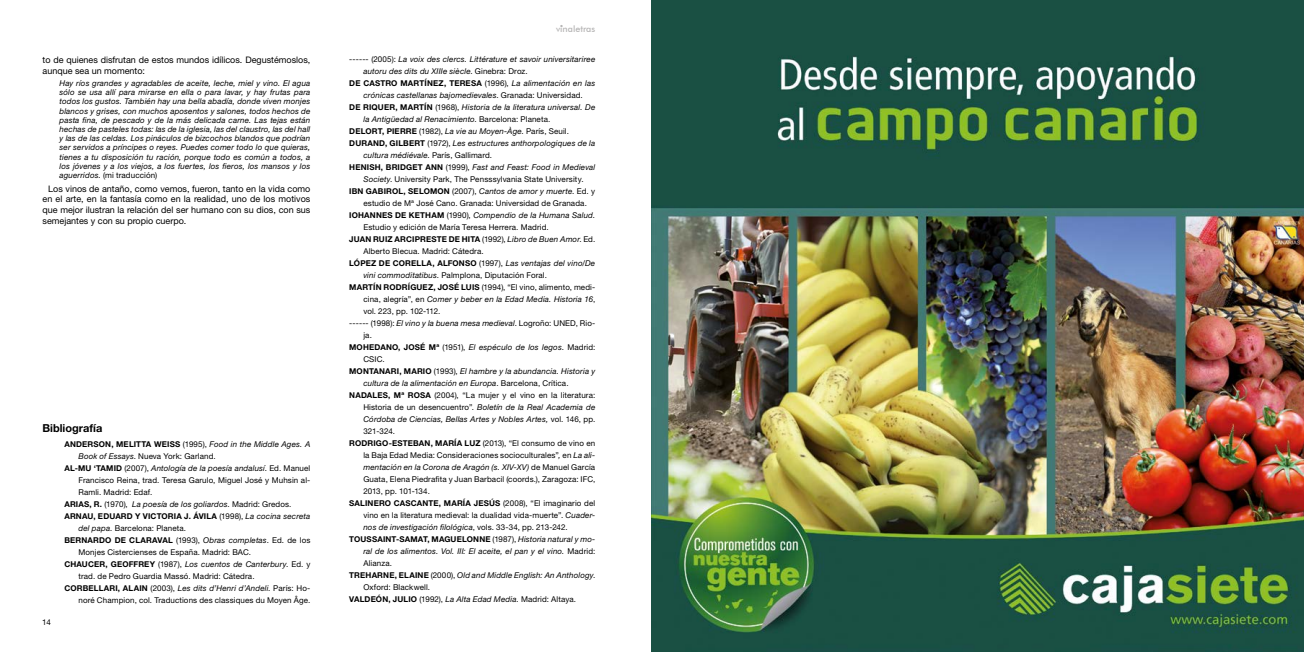
<style>
.page{position:relative;width:1304px;height:652px;background:#fff}
.page>*{position:absolute;margin:0;border:0;box-sizing:border-box;transform-origin:0 0}
.t1{font:700 11px "Helvetica Neue LT Std";color:#000}
.t2{font:9px/10.8px "Helvetica Neue LT Std";color:#000}
.t3{font:500 8.9px "Futura BT";color:#b7b6b6}
.t4{font:italic 8px/9.2px "Helvetica Neue LT Std";letter-spacing:.02em;color:#000;text-align:justify}
.t5{font:8px "Helvetica Neue LT Std";letter-spacing:.015em;color:#000}
.t6{font:700 8px "Helvetica Neue LT Std";letter-spacing:.02em;color:#000}
.t7{font:8px "Helvetica Neue LT Std";letter-spacing:-.015em;color:#000}
.s1{font-style:normal}
.s2{font-weight:400}
.s3{font-weight:400;font-style:italic}
.s4{font-style:italic}
.s5{font-weight:700;font-style:normal}
.s6{font-weight:700}
</style>
<div class="page">
<img style="left:652px;top:0;width:652px;height:652px">
<p class="t2" style="left:43px;top:54px;width:269px">to de quienes disfrutan de estos mundos idílicos. Degustémoslos, aunque sea un momento:</p>
<p class="t4" style="left:60px;top:78px;width:252px">Hay ríos grandes y agradables de aceite, leche, miel y vino. El agua sólo se usa allí para mirarse en ella o para lavar, y hay frutas para todos los gustos. También hay una bella abadía, donde viven monjes blancos y grises, con muchos aposentos y salones, todos hechos de pasta fina, de pescado y de la más delicada carne. Las tejas están hechas de pasteles todas: las de la iglesia, las del claustro, las del hall y las de las celdas. Los pináculos de bizcochos blandos que podrían ser servidos a príncipes o reyes. Puedes comer todo lo que quieras, tienes a tu disposición tu ración, porque todo es común a todos, a los jóvenes y a los viejos, a los fuertes, los fieros, los mansos y los aguerridos. <span class="s1">(mi traducción)</span></p>
<p class="t2" style="left:43px;top:183px;width:269px;text-align:justify;text-indent:6px">Los vinos de antaño, como vemos, fueron, tanto en la vida como en el arte, en la fantasía como en la realidad, uno de los motivos que mejor ilustran la relación del ser humano con su dios, con sus semejantes y con su propio cuerpo.</p>
<h1 class="t1" style="left:43px;top:421px;width:61px">Bibliografía</h1>
<p class="t6" style="left:64px;top:439px;width:248px">ANDERSON, MELITTA WEISS <span class="s2">(1995),</span> <span class="s3">Food in the Middle Ages. A</span></p>
<p class="t5" style="left:79px;top:451px;width:139px"><span class="s4">Book of Essays</span>. Nueva York: Garland.</p>
<p class="t4" style="left:64px;top:463px;width:248px"><span class="s5">AL-MU ‘TAMID</span> <span class="s1">(2007),</span> Antología de la poesía andalusí<span class="s1">. Ed. Manuel</span></p>
<p class="t5" style="left:79px;top:475px;width:233px">Francisco Reina, trad. Teresa Garulo, Miguel José y Muhsin al-</p>
<p class="t5" style="left:79px;top:487px;width:75px">Ramli. Madrid: Edaf.</p>
<p class="t5" style="left:64px;top:499px;width:229px"><span class="s6">ARIAS, R.</span> (1970), <span class="s4">La poesía de los goliardos</span>. Madrid: Gredos.</p>
<p class="t6" style="left:64px;top:511px;width:248px">ARNAU, EDUARD Y VICTORIA J. ÁVILA <span class="s2">(1998),</span> <span class="s3">La cocina secreta</span></p>
<p class="t5" style="left:79px;top:523px;width:109px"><span class="s4">del papa.</span> Barcelona: Planeta.</p>
<p class="t6" style="left:64px;top:535px;width:248px">BERNARDO DE CLARAVAL <span class="s2">(1993),</span> <span class="s3">Obras completas</span><span class="s2">. Ed. de los</span></p>
<p class="t5" style="left:79px;top:547px;width:174px">Monjes Cistercienses de España. Madrid: BAC.</p>
<p class="t4" style="left:64px;top:559px;width:248px"><span class="s5">CHAUCER, GEOFFREY</span> <span class="s1">(1987),</span> Los cuentos de Canterbury<span class="s1">. Ed. y</span></p>
<p class="t5" style="left:79px;top:571px;width:178px">trad. de Pedro Guardia Massó. Madrid: Cátedra.</p>
<p class="t4" style="left:64px;top:583px;width:248px"><span class="s5">CORBELLARI, ALAIN</span> <span class="s1">(2003),</span> Les dits d’Henri d’Andeli<span class="s1">. París: Ho-</span></p>
<p class="t5" style="left:79px;top:595px;width:233px">noré Champion, col. Traductions des classiques du Moyen Âge.</p>
<p class="t5" style="left:42px;top:617px;width:10px">14</p>
<p class="t3" style="left:556px;top:24px;width:41px">vinaletras</p>
<p class="t4" style="left:349px;top:55px;width:248px"><span class="s1">------ (2005):</span> La voix des clercs. Littérature et savoir universitariree</p>
<p class="t4" style="left:363px;top:67px;width:166px">autoru des dits du XIIIe siècle<span class="s1">. Ginebra: Droz.</span></p>
<p class="t6" style="left:349px;top:79px;width:248px">DE CASTRO MARTÍNEZ, TERESA <span class="s2">(1996),</span> <span class="s3">La alimentación en las</span></p>
<p class="t4" style="left:363px;top:91px;width:221px">crónicas castellanas bajomedievales<span class="s1">. Granada: Universidad.</span></p>
<p class="t4" style="left:349px;top:103px;width:248px"><span class="s5">DE RIQUER, MARTÍN</span> <span class="s1">(1968),</span> Historia de la literatura universal. De</p>
<p class="t4" style="left:363px;top:115px;width:188px">la Antigüedad al Renacimiento<span class="s1">. Barcelona: Planeta.</span></p>
<p class="t5" style="left:349px;top:127px;width:221px"><span class="s6">DELORT, PIERRE</span> (1982), <span class="s4">La vie au Moyen-Àge</span>. París, Seuil.</p>
<p class="t4" style="left:349px;top:139px;width:248px"><span class="s5">DURAND, GILBERT</span> <span class="s1">(1972),</span> Les estructures anthorpologiques de la</p>
<p class="t5" style="left:363px;top:151px;width:130px"><span class="s4">cultura médiévale</span>. París, Gallimard.</p>
<p class="t4" style="left:349px;top:163px;width:248px"><span class="s5">HENISH, BRIDGET ANN</span> <span class="s1">(1999),</span> Fast and Feast: Food in Medieval</p>
<p class="t5" style="left:363px;top:175px;width:222px"><span class="s4">Society</span>. University Park, The Pensssylvania State University.</p>
<p class="t4" style="left:349px;top:187px;width:248px"><span class="s5">IBN GABIROL, SELOMON</span> <span class="s1">(2007),</span> Cantos de amor y muerte<span class="s1">. Ed. y</span></p>
<p class="t5" style="left:363px;top:199px;width:225px">estudio de Mª José Cano. Granada: Universidad de Granada.</p>
<p class="t4" style="left:349px;top:211px;width:248px"><span class="s5">IOHANNES DE KETHAM</span> <span class="s1">(1990),</span> Compendio de la Humana Salud.</p>
<p class="t5" style="left:363px;top:223px;width:187px">Estudio y edición de María Teresa Herrera. Madrid.</p>
<p class="t6" style="left:349px;top:235px;width:248px">JUAN RUIZ ARCIPRESTE DE HITA <span class="s2">(1992),</span> <span class="s3">Libro de Buen Amor</span><span class="s2">. Ed.</span></p>
<p class="t5" style="left:363px;top:247px;width:122px">Alberto Blecua. Madrid: Cátedra.</p>
<p class="t6" style="left:349px;top:259px;width:248px">LÓPEZ DE CORELLA, ALFONSO <span class="s2">(1997),</span> <span class="s3">Las ventajas del vino/De</span></p>
<p class="t5" style="left:363px;top:271px;width:185px"><span class="s4">vini commoditatibus</span>. Palmplona, Diputación Foral.</p>
<p class="t5" style="left:349px;top:283px;width:248px"><span class="s6">MARTÍN RODRÍGUEZ, JOSÉ LUIS</span> (1994), “El vino, alimento, medi-</p>
<p class="t4" style="left:363px;top:295px;width:233px"><span class="s1">cina, alegría”, en</span> Comer y beber en la Edad Media. Historia 16<span class="s1">,</span></p>
<p class="t5" style="left:363px;top:307px;width:78px">vol. 223, pp. 102-112.</p>
<p class="t5" style="left:349px;top:319px;width:248px">------ (1998): <span class="s4">El vino y la buena mesa medieval</span>. Logroño: UNED, Rio-</p>
<p class="t5" style="left:363px;top:331px;width:10px">ja.</p>
<p class="t4" style="left:349px;top:343px;width:248px"><span class="s5">MOHEDANO, JOSÉ Mª</span> <span class="s1">(1951),</span> El espéculo de los legos<span class="s1">. Madrid:</span></p>
<p class="t5" style="left:363px;top:355px;width:23px">CSIC.</p>
<p class="t4" style="left:349px;top:367px;width:248px"><span class="s5">MONTANARI, MARIO</span> <span class="s1">(1993),</span> El hambre y la abundancia. Historia y</p>
<p class="t4" style="left:363px;top:379px;width:207px">cultura de la alimentación en Europa<span class="s1">. Barcelona, Crítica.</span></p>
<p class="t5" style="left:349px;top:391px;width:248px"><span class="s6">NADALES, Mª ROSA</span> (2004), “La mujer y el vino en la literatura:</p>
<p class="t5" style="left:363px;top:403px;width:233px">Historia de un desencuentro”. <span class="s4">Boletín de la Real Academia de</span></p>
<p class="t4" style="left:363px;top:415px;width:233px">Córdoba de Ciencias, Bellas Artes y Nobles Artes, <span class="s1">vol. 146, pp.</span></p>
<p class="t5" style="left:363px;top:427px;width:33px">321-324.</p>
<p class="t5" style="left:349px;top:439px;width:248px"><span class="s6">RODRIGO-ESTEBAN, MARÍA LUZ</span> (2013), “El consumo de vino en</p>
<p class="t5" style="left:363px;top:451px;width:233px">la Baja Edad Media: Consideraciones socioculturales”<span class="s4">,</span> en <span class="s4">La ali-</span></p>
<p class="t4" style="left:363px;top:463px;width:233px">mentación en la Corona de Aragón (s. XIV-XV) <span class="s1">de Manuel García</span></p>
<p class="t5" style="left:363px;top:475px;width:233px">Guata, Elena Piedrafita y Juan Barbacil (coords.), Zaragoza: IFC,</p>
<p class="t7" style="left:363px;top:487px;width:68px">2013, pp. 101-134.</p>
<p class="t6" style="left:349px;top:499px;width:248px">SALINERO CASCANTE, MARÍA JESÚS <span class="s2">(2008), “El imaginario del</span></p>
<p class="t5" style="left:363px;top:511px;width:233px">vino en la literatura medieval: la dualidad vida-muerte”. <span class="s4">Cuader-</span></p>
<p class="t4" style="left:363px;top:523px;width:206px">nos de investigación filológica<span class="s1">, vols. 33-34, pp. 213-242.</span></p>
<p class="t6" style="left:349px;top:535px;width:248px">TOUSSAINT-SAMAT, MAGUELONNE <span class="s2">(1987),</span> <span class="s3">Historia natural y mo-</span></p>
<p class="t4" style="left:363px;top:547px;width:233px">ral de los alimentos<span class="s1">.</span> Vol. III: El aceite, el pan y el vino. <span class="s1">Madrid:</span></p>
<p class="t5" style="left:363px;top:559px;width:30px">Alianza.</p>
<p class="t4" style="left:349px;top:571px;width:248px"><span class="s5">TREHARNE, ELAINE</span> <span class="s1">(2000),</span> Old and Middle English: An Anthology<span class="s1">.</span></p>
<p class="t5" style="left:363px;top:583px;width:68px">Oxford: Blackwell.</p>
<p class="t5" style="left:349px;top:595px;width:228px"><span class="s6">VALDEÓN, JULIO</span> (1992), <span class="s4">La Alta Edad Media.</span> Madrid: Altaya.</p>
</div>
